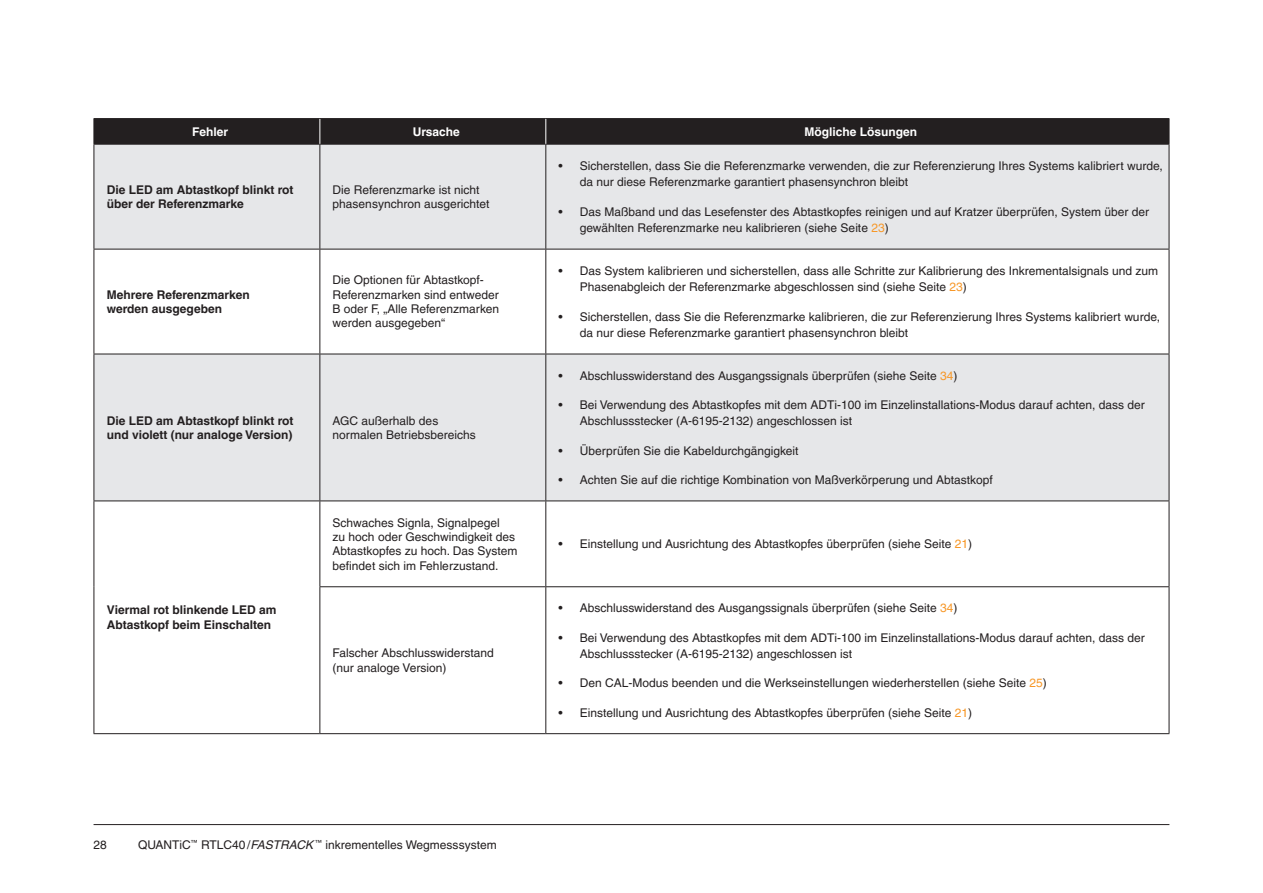
<style>
.page{position:relative;width:1263px;height:893px;background:#fff}
.page>*{position:absolute;margin:0;border:0;box-sizing:border-box;transform-origin:0 0}
.Table_body_left_aligned{font:12px/14.4px "Helvetica LT Pro";color:#231f20}
.Column_1_bold_text{font:700 12px/14.4px "Helvetica LT Pro";color:#231f20}
.Inside_Table_header_centred{font:700 12px "Helvetica LT Pro";color:#fff}
.s1{color:#f79727}
.s2{font-style:italic}
</style>
<div class="page">
<hr style="left:94px;top:824px;width:1075px;height:1px;background:#231f20">
<svg style="left:95px;top:145px;width:1074px;height:356px;fill:#e6e7e9"></svg>
<hr style="left:94px;top:733px;width:226px;height:1px;background:#231f20">
<hr style="left:94px;top:118px;width:226px;height:1px;background:#231f20">
<hr style="left:320px;top:118px;width:226px;height:1px;background:#231f20">
<hr style="left:546px;top:118px;width:623px;height:1px;background:#231f20">
<hr style="left:94px;top:144px;width:226px;height:1px;background:#231f20">
<hr style="left:94px;top:145px;width:1px;height:104px;background:#231f20">
<hr style="left:320px;top:144px;width:226px;height:1px;background:#231f20">
<hr style="left:319px;top:145px;width:1px;height:104px;background:#231f20">
<hr style="left:546px;top:144px;width:623px;height:1px;background:#231f20">
<hr style="left:545px;top:145px;width:1px;height:104px;background:#231f20">
<hr style="left:1169px;top:145px;width:1px;height:104px;background:#231f20">
<hr style="left:94px;top:249px;width:226px;height:1px;background:#231f20">
<hr style="left:94px;top:249px;width:1px;height:105px;background:#231f20">
<hr style="left:320px;top:249px;width:226px;height:1px;background:#231f20">
<hr style="left:319px;top:249px;width:1px;height:105px;background:#231f20">
<hr style="left:546px;top:249px;width:623px;height:1px;background:#231f20">
<hr style="left:545px;top:249px;width:1px;height:105px;background:#231f20">
<hr style="left:1169px;top:249px;width:1px;height:105px;background:#231f20">
<hr style="left:94px;top:354px;width:226px;height:1px;background:#231f20">
<hr style="left:94px;top:354px;width:1px;height:147px;background:#231f20">
<hr style="left:320px;top:354px;width:226px;height:1px;background:#231f20">
<hr style="left:319px;top:354px;width:1px;height:147px;background:#231f20">
<hr style="left:546px;top:354px;width:623px;height:1px;background:#231f20">
<hr style="left:545px;top:354px;width:1px;height:147px;background:#231f20">
<hr style="left:1169px;top:354px;width:1px;height:147px;background:#231f20">
<hr style="left:94px;top:501px;width:226px;height:1px;background:#231f20">
<hr style="left:94px;top:501px;width:1px;height:86px;background:#231f20">
<hr style="left:94px;top:587px;width:1px;height:146px;background:#231f20">
<hr style="left:320px;top:501px;width:226px;height:1px;background:#231f20">
<hr style="left:319px;top:501px;width:1px;height:85px;background:#231f20">
<hr style="left:546px;top:501px;width:623px;height:1px;background:#231f20">
<hr style="left:545px;top:501px;width:1px;height:85px;background:#231f20">
<hr style="left:1169px;top:501px;width:1px;height:85px;background:#231f20">
<hr style="left:319px;top:586px;width:227px;height:1px;background:#231f20">
<hr style="left:319px;top:587px;width:1px;height:146px;background:#231f20">
<hr style="left:546px;top:586px;width:623px;height:1px;background:#231f20">
<hr style="left:545px;top:587px;width:1px;height:146px;background:#231f20">
<hr style="left:1169px;top:587px;width:1px;height:146px;background:#231f20">
<hr style="left:320px;top:733px;width:226px;height:1px;background:#231f20">
<hr style="left:546px;top:733px;width:623px;height:1px;background:#231f20">
<div style="left:94px;top:119px;width:1076px;height:25px;background:#231f20"></div>
<p class="Inside_Table_header_centred" style="left:192px;top:124px;width:38px">Fehler</p>
<p class="Inside_Table_header_centred" style="left:413px;top:124px;width:49px">Ursache</p>
<p class="Inside_Table_header_centred" style="left:804px;top:124px;width:114px">Mögliche Lösungen</p>
<p class="Column_1_bold_text" style="left:107px;top:182px;width:188px">Die LED am Abtastkopf blinkt rot über der Referenzmarke</p>
<p class="Table_body_left_aligned" style="left:333px;top:182px;width:158px">Die Referenzmarke ist nicht phasensynchron ausgerichtet</p>
<p class="Table_body_left_aligned" style="left:580px;top:157px;width:584px;line-height:16.5px;text-indent:-21px">• Sicherstellen, dass Sie die Referenzmarke verwenden, die zur Referenzierung Ihres Systems kalibriert wurde, da nur diese Referenzmarke garantiert phasensynchron bleibt</p>
<p class="Table_body_left_aligned" style="left:580px;top:203px;width:571px;line-height:16.5px;text-indent:-21px">• Das Maßband und das Lesefenster des Abtastkopfes reinigen und auf Kratzer überprüfen, System über der gewählten Referenzmarke neu kalibrieren (siehe Seite <span class="s1">23</span>)</p>
<p class="Column_1_bold_text" style="left:107px;top:287px;width:145px">Mehrere Referenzmarken werden ausgegeben</p>
<p class="Table_body_left_aligned" style="left:333px;top:273px;width:168px">Die Optionen für Abtastkopf-<br>Referenzmarken sind entweder<br>B oder F, „Alle Referenzmarken werden ausgegeben“</p>
<p class="Table_body_left_aligned" style="left:580px;top:262px;width:580px;line-height:16.5px;text-indent:-21px">• Das System kalibrieren und sicherstellen, dass alle Schritte zur Kalibrierung des Inkrementalsignals und zum<br>Phasenabgleich der Referenzmarke abgeschlossen sind (siehe Seite <span class="s1">23</span>)</p>
<p class="Table_body_left_aligned" style="left:580px;top:308px;width:582px;line-height:16.5px;text-indent:-21px">• Sicherstellen, dass Sie die Referenzmarke kalibrieren, die zur Referenzierung Ihres Systems kalibriert wurde, da nur diese Referenzmarke garantiert phasensynchron bleibt</p>
<p class="Column_1_bold_text" style="left:107px;top:413px;width:188px">Die LED am Abtastkopf blinkt rot und violett (nur analoge Version)</p>
<p class="Table_body_left_aligned" style="left:333px;top:413px;width:145px">AGC außerhalb des normalen Betriebsbereichs</p>
<p class="Column_1_bold_text" style="left:107px;top:603px;width:171px">Viermal rot blinkende LED am<br>Abtastkopf beim Einschalten</p>
<p class="Table_body_left_aligned" style="left:333px;top:515px;width:186px">Schwaches Signla, Signalpegel<br>zu hoch oder Geschwindigkeit des<br>Abtastkopfes zu hoch. Das System befindet sich im Fehlerzustand.</p>
<p class="Table_body_left_aligned" style="left:333px;top:646px;width:163px">Falscher Abschlusswiderstand (nur analoge Version)</p>
<p class="Table_body_left_aligned" style="left:559px;top:368px;width:400px">• Abschlusswiderstand des Ausgangssignals überprüfen (siehe Seite <span class="s1">34</span>)</p>
<p class="Table_body_left_aligned" style="left:580px;top:396px;width:566px;line-height:16.5px;text-indent:-21px">• Bei Verwendung des Abtastkopfes mit dem ADTi-100 im Einzelinstallations-Modus darauf achten, dass der<br>Abschlussstecker (A-6195-2132) angeschlossen ist</p>
<p class="Table_body_left_aligned" style="left:559px;top:443px;width:241px">• Überprüfen Sie die Kabeldurchgängigkeit</p>
<p class="Table_body_left_aligned" style="left:559px;top:472px;width:436px">• Achten Sie auf die richtige Kombination von Maßverkörperung und Abtastkopf</p>
<p class="Table_body_left_aligned" style="left:559px;top:537px;width:415px">• Einstellung und Ausrichtung des Abtastkopfes überprüfen (siehe Seite <span class="s1">21</span>)</p>
<p class="Table_body_left_aligned" style="left:559px;top:601px;width:400px">• Abschlusswiderstand des Ausgangssignals überprüfen (siehe Seite <span class="s1">34</span>)</p>
<p class="Table_body_left_aligned" style="left:580px;top:629px;width:566px;line-height:16.5px;text-indent:-21px">• Bei Verwendung des Abtastkopfes mit dem ADTi-100 im Einzelinstallations-Modus darauf achten, dass der<br>Abschlussstecker (A-6195-2132) angeschlossen ist</p>
<p class="Table_body_left_aligned" style="left:559px;top:676px;width:490px">• Den CAL-Modus beenden und die Werkseinstellungen wiederherstellen (siehe Seite <span class="s1">25</span>)</p>
<p class="Table_body_left_aligned" style="left:559px;top:705px;width:415px">• Einstellung und Ausrichtung des Abtastkopfes überprüfen (siehe Seite <span class="s1">21</span>)</p>
<p class="Table_body_left_aligned" style="left:94px;top:838px;width:15px">28</p>
<p class="Table_body_left_aligned" style="left:138px;top:838px;width:360px">QUANTiC<sup>™</sup> RTLC40/<span class="s2">FASTRACK</span> <sup>™</sup> inkrementelles Wegmesssystem</p>
</div>
